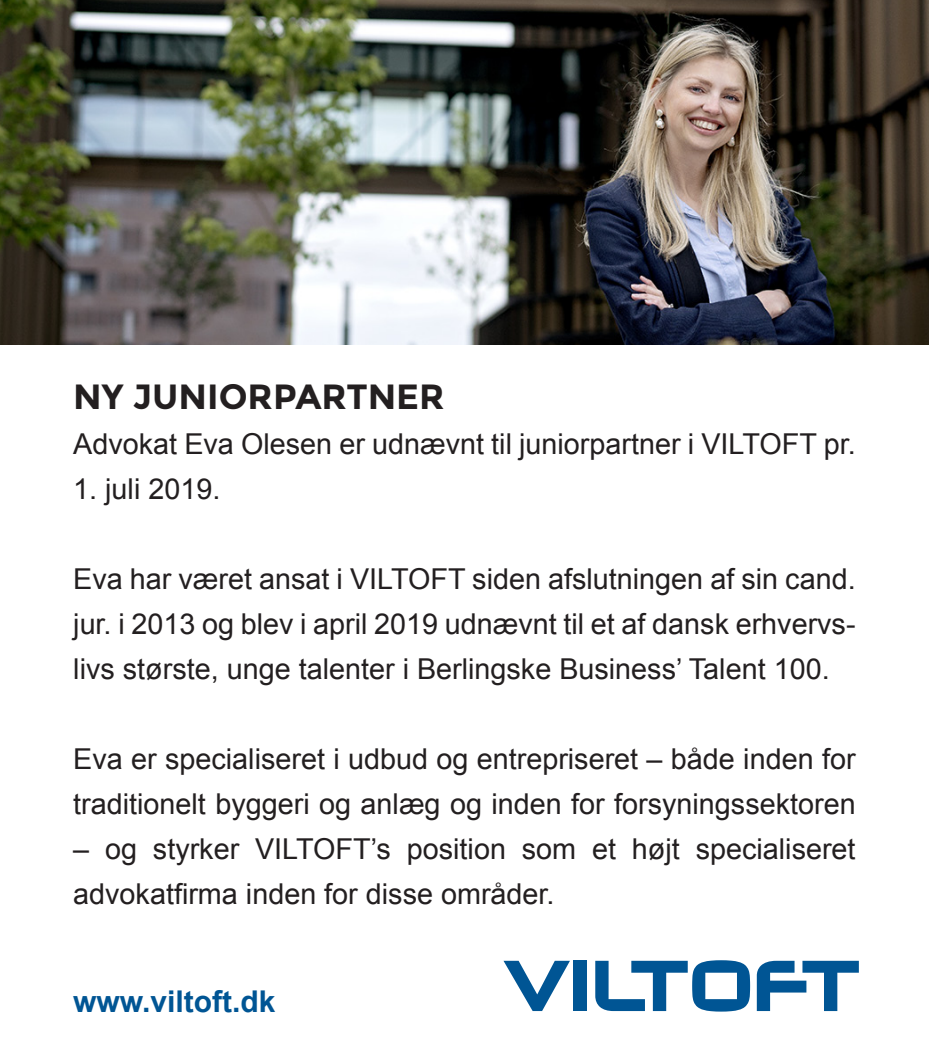
<style>
.page{position:relative;width:929px;height:1063px;background:#fff}
.page>*{position:absolute;margin:0;border:0;box-sizing:border-box;transform-origin:0 0}
.t1{font:700 35px "Montserrat";color:#231f20}
.t2{font:700 30px "Arial";color:#005594}
.t3{font:28.75px/45px "Arial";color:#231f20}
</style>
<div class="page">
<svg style="left:503px;top:961px;width:67px;height:50px"></svg>
<div style="left:573px;top:961px;width:13px;height:50px;background:#005594"></div>
<svg style="left:595px;top:960px;width:155px;height:52px"></svg>
<svg style="left:756px;top:961px;width:102px;height:50px"></svg>
<img style="left:0;top:0;width:928px;height:344px">
<p class="t1" style="left:73px;top:376px;width:373px">NY JUNIORPARTNER</p>
<p class="t3" style="left:73px;top:422px;width:783px">Advokat Eva Olesen er udnævnt til juniorpartner i VILTOFT pr.</p>
<p class="t3" style="left:73px;top:467px;width:149px">1. juli 2019.</p>
<p class="t3" style="left:73px;top:557px;width:783px;text-align:justify">Eva har været ansat i VILTOFT siden afslutningen af sin cand. jur. i 2013 og blev i april 2019 udnævnt til et af dansk erhvervs&shy;livs største, unge talenter i Berlingske Business’ Talent 100.</p>
<p class="t3" style="left:73px;top:737px;width:783px">Eva er specialiseret i udbud og entrepriseret – både inden for traditionelt byggeri og anlæg og inden for forsyningssektoren</p>
<p class="t3" style="left:73px;top:827px;width:783px">– og styrker VILTOFT’s position som et højt specialiseret advokatfirma inden for disse områder.</p>
<p class="t2" style="left:73px;top:982px;width:204px">www.viltoft.dk</p>
</div>
